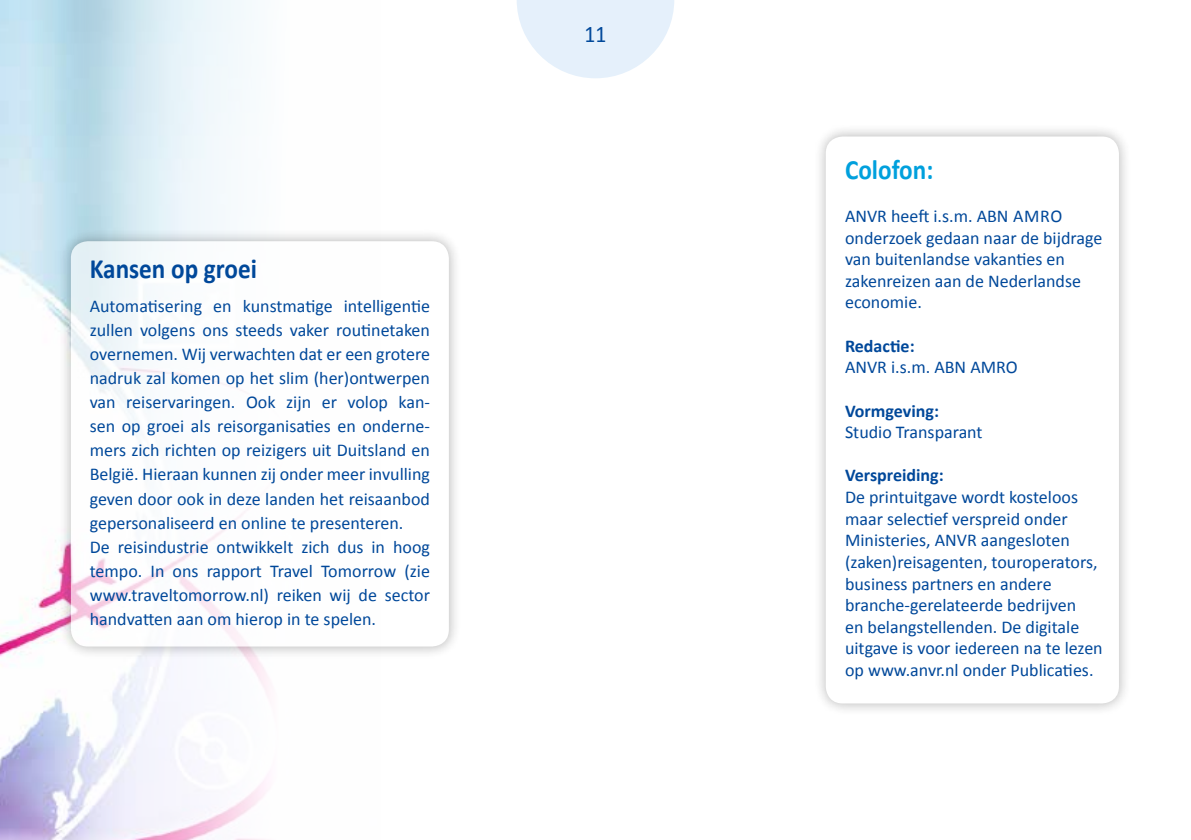
<style>
.page{position:relative;width:1191px;height:840px;background:#fff}
.page>*{position:absolute;margin:0;border:0;box-sizing:border-box;transform-origin:0 0}
.t1{font:700 28px "Calibri";color:#00489a;scale:.9 1}
.t2{font:700 28px "Calibri";color:#00a0dd;scale:.9 1}
.t3{font:24px "Calibri";color:#00489a;scale:.9 1}
.t4{font:18px/24px "Calibri";color:#00489a}
.t5{font:700 18px "Calibri";color:#00489a}
</style>
<div class="page">
<svg style="left:517px;top:0;width:157px;height:78px"></svg>
<img style="left:0;top:0;width:269px;height:839px">
<div style="left:58px;top:228px;width:404px;height:431px;background:#000;opacity:.45"></div>
<div style="left:71px;top:241px;width:378px;height:405px;background:#fff;border-radius:17px"></div>
<div style="left:812px;top:123px;width:319px;height:593px;background:#000;opacity:.45"></div>
<div style="left:825px;top:136px;width:294px;height:567px;background:#fff;border-radius:17px"></div>
<h1 class="t1" style="left:90px;top:251px;width:187px">Kansen op groei</h1>
<p class="t4" style="left:90px;top:294px;width:342px">Automatisering en kunstmatige intelligentie zullen volgens ons steeds vaker routinetaken overnemen. Wij verwachten dat er een grotere nadruk zal komen op het slim (her)ontwerpen van reiservaringen. Ook zijn er volop kan&shy;sen op groei als reisorganisaties en onderne&shy;mers zich richten op reizigers uit Duitsland en België. Hieraan kunnen zij onder meer invulling geven door ook in deze landen het reisaanbod gepersonaliseerd en online te presenteren.<br>De reisindustrie ontwikkelt zich dus in hoog tempo. In ons rapport Travel Tomorrow (zie www.traveltomorrow.nl) reiken wij de sector handvatten aan om hierop in te spelen.</p>
<h2 class="t3" style="left:584px;top:19px;width:26px">11</h2>
<h1 class="t2" style="left:845px;top:151px;width:100px">Colofon:</h1>
<p class="t4" style="left:845px;top:205px;width:259px;line-height:21.6px">ANVR heeft i.s.m. ABN Amro onderzoek gedaan naar de bijdrage van buitenlandse vakanties en zakenreizen aan de Nederlandse economie.</p>
<p class="t5" style="left:845px;top:334px;width:71px">Redactie:</p>
<p class="t4" style="left:845px;top:355px;width:174px">ANVR i.s.m. ABN AMRO</p>
<p class="t5" style="left:845px;top:399px;width:95px">Vormgeving:</p>
<p class="t4" style="left:845px;top:420px;width:139px">Studio Transparant</p>
<p class="t5" style="left:845px;top:463px;width:100px">Verspreiding:</p>
<p class="t4" style="left:845px;top:486px;width:259px;line-height:21.6px">De printuitgave wordt kosteloos maar selectief verspreid onder Ministeries, ANVR aangesloten (zaken)reisagenten, touroperators, business partners en andere branche-gerelateerde bedrijven<br>en belangstellenden. De digitale uitgave is voor iedereen na te lezen op www.anvr.nl onder Publicaties.</p>
</div>
